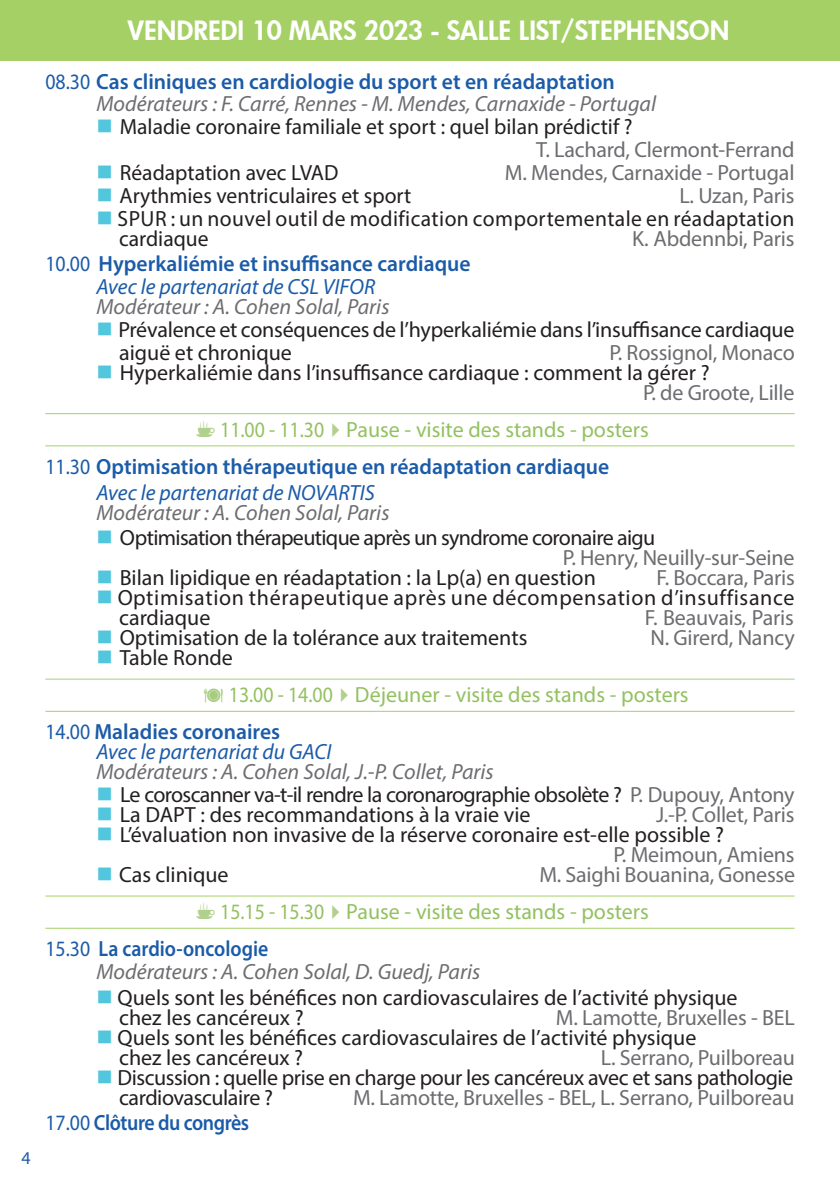
<style>
.page{position:relative;width:840px;height:1191px;background:#fff}
.page>*{position:absolute;margin:0;border:0;box-sizing:border-box;transform-origin:0 0}
.t1{font:800 26px "Futura";color:#fff}
.t2{font:22px/20px "Myriad Pro";color:#231f20}
.t3{font:22px "Myriad Pro";letter-spacing:-.01em;color:#6c6d70}
.t4{font:italic 22px/22.8px "Myriad Pro";color:#6c6d70}
.t5{font:600 22px/22.8px "Myriad Pro";color:#1b5ba8}
.t6{font:22px/20px "Myriad Pro";letter-spacing:-.03em;color:#231f20}
.t7{font:22px "Myriad Pro";color:#93c160;scale:.9 1}
.t8{font:22px/20px "Myriad Pro";letter-spacing:-.02em;color:#231f20}
.t9{font:22px/20px "Myriad Pro";letter-spacing:.02em;color:#231f20}
.t10{font:22px/20px "Myriad Pro";letter-spacing:.03em;color:#231f20}
.t11{font:italic 22px "Myriad Pro";color:#1b5ba8}
.t12{font:600 22px "Myriad Pro";color:#1b5ba8;scale:.9 1}
.t13{font:600 22px "Myriad Pro";letter-spacing:-.02em;color:#1b5ba8;scale:.9 1}
.t14{font:18px "Myriad Pro";color:#1b5ba8}
.s1{font-style:normal;color:#1b5ba8}
.s2{font-weight:600;font-style:normal;color:#1b5ba8}
.s3{color:#51c6dd}
.s4{color:#6c6d70}
.s5{font-weight:400}
.s6{font-weight:400;font-style:italic}
.s7{font-weight:400;color:#93c160}
.s8{color:#b1d08d}
</style>
<div class="page">
<hr style="left:45px;top:413px;width:749px;height:1px;background:#a5d066">
<hr style="left:45px;top:445px;width:749px;height:1px;background:#a5d066">
<hr style="left:45px;top:678px;width:749px;height:1px;background:#a7cc7f">
<hr style="left:45px;top:711px;width:749px;height:1px;background:#a5d066">
<hr style="left:45px;top:895px;width:749px;height:1px;background:#a5d066">
<hr style="left:45px;top:927px;width:749px;height:1px;background:#a5d066">
<div style="left:0;top:0;width:839px;height:61px;background:#a5d066"></div>
<p class="t14" style="left:22px;top:1146px;width:11px">4</p>
<p class="t1" style="left:127px;top:13px;width:603px">VENDREDI 10 MARS 2023 - SALLE LIST/STEPHENSON</p>
<p class="t4" style="left:96px;top:69px;width:560px;text-indent:-51px"><span class="s1">08.30</span> <span class="s2">Cas cliniques en cardiologie du sport et en réadaptation<br></span>Modérateurs : F. Carré, Rennes - M. Mendes, Carnaxide - Portugal</p>
<p class="t2" style="left:535px;top:115px;width:260px;line-height:22.8px;text-indent:-439px"><span class="s3">■</span> Maladie coronaire familiale et sport : quel bilan prédictif ?<br><span class="s4">T. Lachard, Clermont-Ferrand</span></p>
<p class="t2" style="left:96px;top:162px;width:243px"><span class="s3">■</span> Réadaptation avec LVAD</p>
<p class="t3" style="left:504px;top:159px;width:291px">M. Mendes, Carnaxide - Portugal</p>
<p class="t2" style="left:96px;top:185px;width:316px"><span class="s3">■</span> Arythmies ventriculaires et sport</p>
<p class="t3" style="left:679px;top:182px;width:116px">L. Uzan, Paris</p>
<p class="t9" style="left:119px;top:208px;width:676px;text-indent:-23px"><span class="s3">■</span> SPUR : un nouvel outil de modification comportementale en réadaptation cardiaque</p>
<p class="t3" style="left:631px;top:225px;width:164px">K. Abdennbi, Paris</p>
<p class="t5" style="left:96px;top:252px;width:375px;text-indent:-51px"><span class="s5">10.00</span> Hyperkaliémie et insuffisance cardiaque<br><span class="s6">Avec le partenariat de CSL VIFOR</span></p>
<p class="t4" style="left:96px;top:295px;width:294px">Modérateur : A. Cohen Solal, Paris</p>
<p class="t2" style="left:119px;top:318px;width:676px;line-height:22.8px;text-indent:-23px"><span class="s3">■</span> Prévalence et conséquences de l’hyperkaliémie dans l’insuffisance cardiaque aiguë et chronique</p>
<p class="t3" style="left:609px;top:339px;width:187px">P. Rossignol, Monaco</p>
<p class="t2" style="left:642px;top:362px;width:153px;text-indent:-546px"><span class="s3">■</span> Hyperkaliémie dans l’insuffisance cardiaque : comment la gérer ?<br><span class="s4">P. de Groote, Lille</span></p>
<p class="t5" style="left:45px;top:410px;width:604px;line-height:37px;text-indent:175px"><span class="s7">11.00 - 11.30</span><span class="s8">✔</span><span class="s7">Pause - visite des stands - posters<br></span><span class="s5">11.30</span> Optimisation thérapeutique en réadaptation cardiaque</p>
<p class="t11" style="left:96px;top:478px;width:280px">Avec le partenariat de NOVARTIS</p>
<p class="t4" style="left:96px;top:500px;width:294px">Modérateur : A. Cohen Solal, Paris</p>
<p class="t6" style="left:562px;top:527px;width:233px;text-indent:-466px"><span class="s3">■</span> Optimisation thérapeutique après un syndrome coronaire aigu<br><span class="s4">P. Henry, Neuilly-sur-Seine</span></p>
<p class="t2" style="left:96px;top:567px;width:500px"><span class="s3">■</span> Bilan lipidique en réadaptation : la Lp(a) en question</p>
<p class="t3" style="left:656px;top:564px;width:140px">F. Boccara, Paris</p>
<p class="t10" style="left:119px;top:587px;width:676px;text-indent:-23px"><span class="s3">■</span> Optimisation thérapeutique après une décompensation d’insuffisance cardiaque</p>
<p class="t3" style="left:644px;top:604px;width:150px">F. Beauvais, Paris</p>
<p class="t2" style="left:96px;top:627px;width:432px"><span class="s3">■</span> Optimisation de la tolérance aux traitements</p>
<p class="t3" style="left:650px;top:624px;width:146px">N. Girerd, Nancy</p>
<p class="t2" style="left:96px;top:647px;width:138px"><span class="s3">■</span> Table Ronde</p>
<p class="t7" style="left:229px;top:681px;width:512px">13.00 - 14.00<span class="s8">✔</span>Déjeuner - visite des stands - posters</p>
<p class="t5" style="left:45px;top:720px;width:236px"><span class="s5">14.00</span> Maladies coronaires</p>
<p class="t11" style="left:96px;top:738px;width:236px">Avec le partenariat du GACI</p>
<p class="t4" style="left:96px;top:760px;width:398px">Modérateurs : A. Cohen Solal, J.-P. Collet, Paris</p>
<p class="t6" style="left:96px;top:784px;width:699px"><span class="s3">■</span> Le coroscanner va-t-il rendre la coronarographie obsolète ? <span class="s4">P. Dupouy, Antony</span></p>
<p class="t2" style="left:96px;top:804px;width:435px"><span class="s3">■</span> La DAPT : des recommandations à la vraie vie</p>
<p class="t3" style="left:655px;top:801px;width:140px">J.-P. Collet, Paris</p>
<p class="t2" style="left:613px;top:824px;width:182px;text-indent:-516px"><span class="s3">■</span> L’évaluation non invasive de la réserve coronaire est-elle possible ?<br><span class="s4">P. Meimoun, Amiens</span></p>
<p class="t2" style="left:96px;top:864px;width:133px"><span class="s3">■</span> Cas clinique</p>
<p class="t3" style="left:539px;top:861px;width:257px">M. Saighi Bouanina, Gonesse</p>
<p class="t7" style="left:220px;top:898px;width:477px">15.15 - 15.30<span class="s8">✔</span>Pause - visite des stands - posters</p>
<p class="t12" style="left:45px;top:935px;width:249px"><span class="s5">15.30</span> La cardio-oncologie</p>
<p class="t4" style="left:96px;top:960px;width:385px">Modérateurs : A. Cohen Solal, D. Guedj, Paris</p>
<p class="t2" style="left:119px;top:987px;width:619px;text-indent:-23px"><span class="s3">■</span> Quels sont les bénéfices non cardiovasculaires de l’activité physique chez les cancéreux ?</p>
<p class="t3" style="left:555px;top:1003px;width:240px">M. Lamotte, Bruxelles - BEL</p>
<p class="t2" style="left:119px;top:1027px;width:578px;text-indent:-23px"><span class="s3">■</span> Quels sont les bénéfices cardiovasculaires de l’activité physique chez les cancéreux ?</p>
<p class="t3" style="left:600px;top:1043px;width:195px">L. Serrano, Puilboreau</p>
<p class="t8" style="left:119px;top:1067px;width:675px;text-indent:-23px"><span class="s3">■</span> Discussion : quelle prise en charge pour les cancéreux avec et sans pathologie cardiovasculaire ?</p>
<p class="t3" style="left:353px;top:1083px;width:443px">M. Lamotte, Bruxelles - BEL, L. Serrano, Puilboreau</p>
<p class="t13" style="left:45px;top:1108px;width:228px"><span class="s5">17.00</span> Clôture du congrès</p>
</div>
